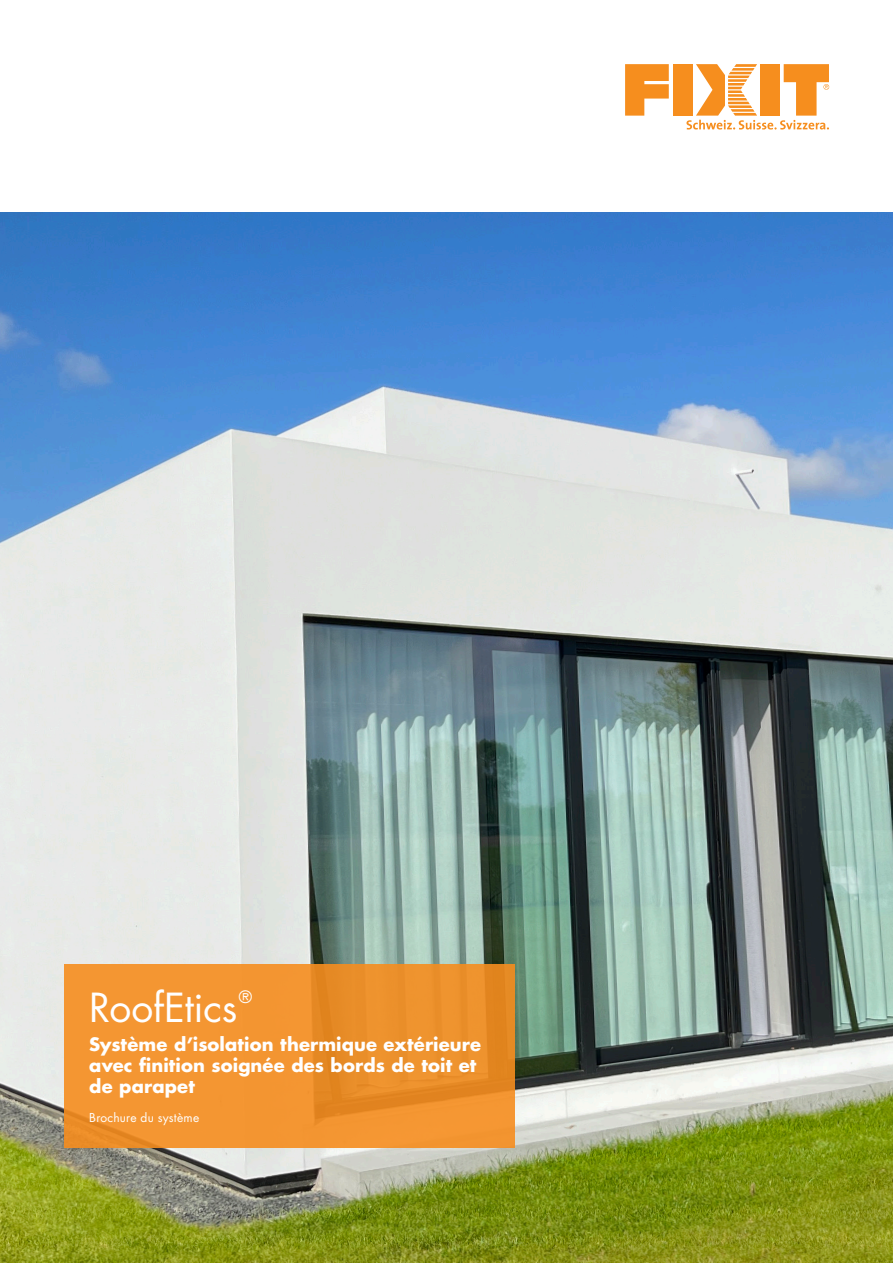
<style>
.page{position:relative;width:893px;height:1263px;background:#fff}
.page>*{position:absolute;margin:0;border:0;box-sizing:border-box;transform-origin:0 0}
.FIXIT_Box{font:39px "Futura LT Pro";letter-spacing:-.005em;color:#fff}
.FIXIT_Box_Zusatz{font:700 18px/21px "Futura LT Pro";letter-spacing:.005em;color:#fff}
.FIXIT_Box-2{font:16.65px "Futura LT Pro";color:#fff}
.FIXIT_Box_Fliesstext{font:12px "Futura LT Pro";letter-spacing:.015em;color:#fff}
</style>
<div class="page">
<img style="left:0;top:213px;width:893px;height:1050px">
<svg style="left:64px;top:964px;width:450px;height:184px;background:#ef922e"></svg>
<svg style="left:625px;top:64px;width:44px;height:52px"></svg>
<div style="left:673px;top:64px;width:20px;height:52px;background:#f68e1e"></div>
<svg style="left:686px;top:64px;width:143px;height:66px"></svg>
<p class="FIXIT_Box" style="left:89px;top:981px;width:150px">RoofEtics</p>
<p class="FIXIT_Box-2" style="left:239px;top:986px;width:15px">®</p>
<p class="FIXIT_Box_Zusatz" style="left:89px;top:1033px;width:393px">Système d’isolation thermique extérieure avec finition soignée des bords de toit et de parapet</p>
<p class="FIXIT_Box_Fliesstext" style="left:89px;top:1110px;width:111px">Brochure du système</p>
</div>
